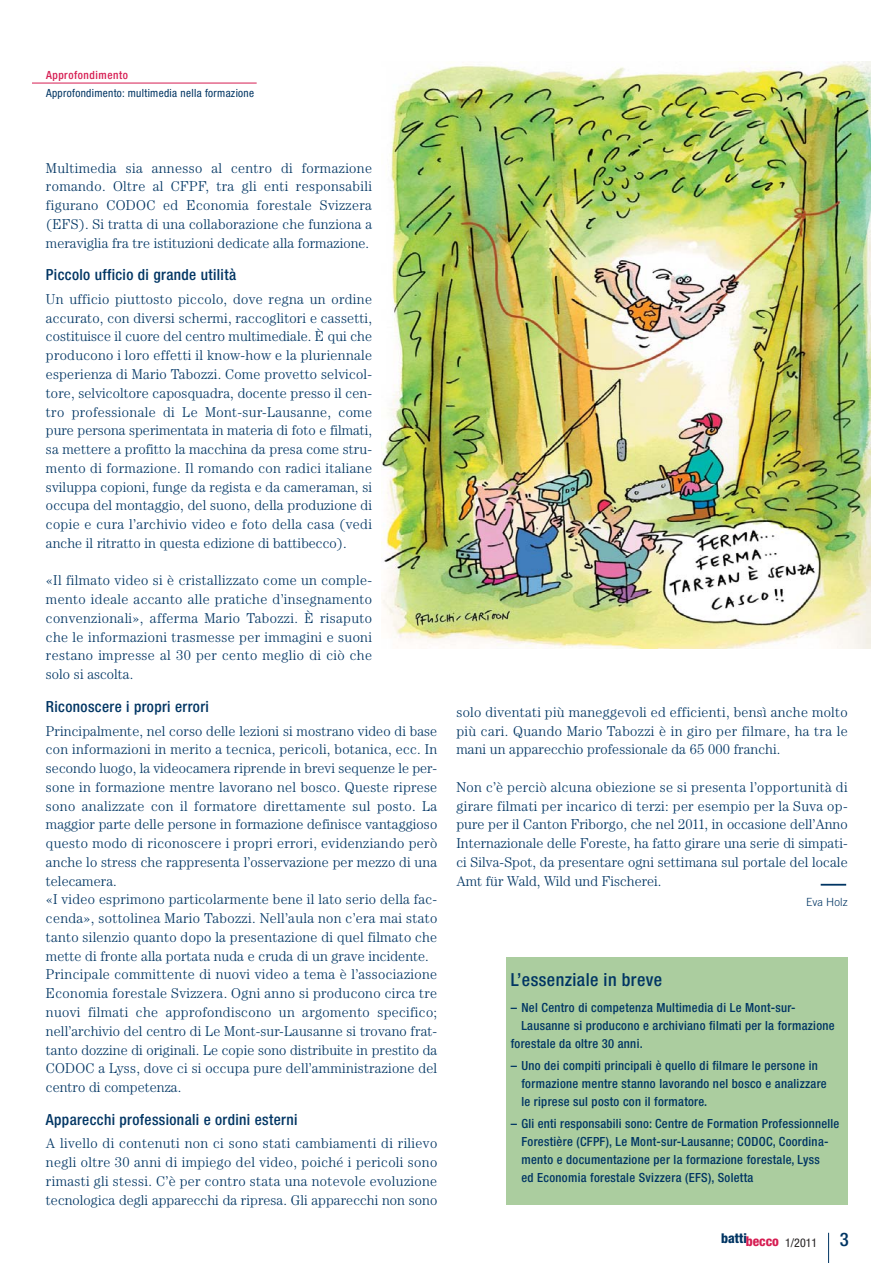
<style>
.page{position:relative;width:888px;height:1263px;background:#fff}
.page>*{position:absolute;margin:0;border:0;box-sizing:border-box;transform-origin:0 0}
.t1{font:500 condensed 18.75px "Helvetica Neue";color:#003563}
.t2{font:500 condensed 18px "Helvetica Neue";letter-spacing:.025em;color:#003563}
.t3{font:500 condensed 15.3px "Helvetica Neue";letter-spacing:.025em;color:#003563}
.t4{font:300 14.25px/18.8px "Century";letter-spacing:.01em;color:#003563;text-align:justify}
.t5{font:800 condensed 13.5px "Helvetica Neue";color:#003563}
.t6{font:500 condensed 12.6px/18px "Helvetica Neue";letter-spacing:.025em;color:#003563}
.t7{font:condensed 12px "Helvetica Neue";color:#231f20}
.t8{font:condensed 11.25px "Helvetica Neue";letter-spacing:.03em;color:#003563}
.t9{font:500 condensed 11.25px "Helvetica Neue";letter-spacing:.05em;color:#d61e53}
.t10{font:300 11.25px "Trade Gothic";letter-spacing:.005em;color:#003563}
.s1{color:#d61e53}
</style>
<div class="page">
<hr style="left:828px;top:1232px;width:1px;height:30px;background:#003563">
<hr style="left:32px;top:83px;width:225px;height:1px;background:#d61e53">
<div style="left:506px;top:957px;width:341px;height:247px;background:#abcd9f"></div>
<img style="left:381px;top:61px;width:489px;height:587px">
<hr style="left:820px;top:883px;width:26px;height:2px;background:#003563">
<p class="t9" style="left:46px;top:70px;width:83px">Approfondimento</p>
<p class="t8" style="left:46px;top:88px;width:210px">Approfondimento: multimedia nella formazione</p>
<p class="t4" style="left:46px;top:159px;width:328px">Multimedia sia annesso al centro di formazione romando. Oltre al CFPF, tra gli enti responsabili figurano CODOC ed Economia forestale Svizzera (EFS). Si tratta di una collaborazione che funziona a meraviglia fra tre istituzioni dedicate alla formazione.</p>
<p class="t3" style="left:46px;top:269px;width:192px">Piccolo ufficio di grande utilità</p>
<p class="t4" style="left:46px;top:291px;width:328px">Un ufficio piuttosto piccolo, dove regna un ordine accurato, con diversi schermi, raccoglitori e cassetti, costituisce il cuore del centro multimediale. È qui che producono i loro effetti il know-how e la pluriennale esperienza di Mario Tabozzi. Come provetto selvicol&shy;tore, selvicoltore caposquadra, docente presso il cen&shy;tro professionale di Le Mont-sur-Lausanne, come pure persona sperimentata in materia di foto e filmati, sa mettere a profitto la macchina da presa come stru&shy;mento di formazione. Il romando con radici italiane sviluppa copioni, funge da regista e da cameraman, si occupa del montaggio, del suono, della produzione di copie e cura l’archivio video e foto della casa (vedi anche il ritratto in questa edizione di battibecco).</p>
<p class="t4" style="left:46px;top:572px;width:328px">«Il filmato video si è cristallizzato come un comple&shy;mento ideale accanto alle pratiche d’insegnamento convenzionali», afferma Mario Tabozzi. È risaputo che le informazioni trasmesse per immagini e suoni restano impresse al 30 per cento meglio di ciò che solo si ascolta.</p>
<p class="t3" style="left:46px;top:700px;width:164px">Riconoscere i propri errori</p>
<p class="t4" style="left:46px;top:722px;width:393px;text-align:left">Principalmente, nel corso delle lezioni si mostrano video di base con informazioni in merito a tecnica, pericoli, botanica, ecc. In secondo luogo, la videocamera riprende in brevi sequenze le per&shy;sone in formazione mentre lavorano nel bosco. Queste riprese sono analizzate con il formatore direttamente sul posto. La maggior parte delle persone in formazione definisce vantaggioso questo modo di riconoscere i propri errori, evidenziando però anche lo stress che rappresenta l’osservazione per mezzo di una telecamera.<br>«I video esprimono particolarmente bene il lato serio della fac&shy;cenda», sottolinea Mario Tabozzi. Nell’aula non c’era mai stato tanto silenzio quanto dopo la presentazione di quel filmato che mette di fronte alla portata nuda e cruda di un grave incidente.<br>Principale committente di nuovi video a tema è l’associazione Economia forestale Svizzera. Ogni anno si producono circa tre nuovi filmati che approfondiscono un argomento specifico; nell’archivio del centro di Le Mont-sur-Lausanne si trovano frat&shy;tanto dozzine di originali. Le copie sono distribuite in prestito da CODOC a Lyss, dove ci si occupa pure dell’amministrazione del centro di competenza.</p>
<p class="t3" style="left:46px;top:1113px;width:253px">Apparecchi professionali e ordini esterni</p>
<p class="t4" style="left:46px;top:1134px;width:393px">A livello di contenuti non ci sono stati cambiamenti di rilievo negli oltre 30 anni di impiego del video, poiché i pericoli sono rimasti gli stessi. C’è per contro stata una notevole evoluzione tecnologica degli apparecchi da ripresa. Gli apparecchi non sono</p>
<p class="t4" style="left:456px;top:703px;width:393px">solo diventati più maneggevoli ed efficienti, bensì anche molto più cari. Quando Mario Tabozzi è in giro per filmare, ha tra le mani un apparecchio professionale da 65 000 franchi.</p>
<p class="t4" style="left:456px;top:778px;width:393px">Non c’è perciò alcuna obiezione se si presenta l’opportunità di girare filmati per incarico di terzi: per esempio per la Suva op&shy;pure per il Canton Friborgo, che nel 2011, in occasione dell’Anno Internazionale delle Foreste, ha fatto girare una serie di simpati&shy;ci Silva-Spot, da presentare ogni settimana sul portale del locale Amt für Wald, Wild und Fischerei.</p>
<p class="t10" style="left:806px;top:897px;width:43px">Eva Holz</p>
<p class="t2" style="left:511px;top:972px;width:153px">L’essenziale in breve</p>
<p class="t6" style="left:511px;top:998px;width:286px">– Nel Centro di competenza Multimedia di Le Mont-sur-</p>
<p class="t6" style="left:521px;top:1016px;width:315px">Lausanne si producono e archiviano filmati per la formazione</p>
<p class="t6" style="left:511px;top:1034px;width:133px">forestale da oltre 30 anni.</p>
<p class="t6" style="left:521px;top:1057px;width:307px;text-indent:-11px">– Uno dei compiti principali è quello di filmare le persone in formazione mentre stanno lavorando nel bosco e analizzare le riprese sul posto con il formatore.</p>
<p class="t6" style="left:521px;top:1115px;width:319px;text-indent:-11px">– Gli enti responsabili sono: Centre de Formation Professionnelle Forestière (CFPF), Le Mont-sur-Lausanne; CODOC, Coordina&shy;mento e documentazione per la formazione forestale, Lyss<br>ed Economia forestale Svizzera (EFS), Soletta</p>
<p class="t5" style="left:721px;top:1232px;width:59px">batti<span class="s1">becco</span></p>
<p class="t7" style="left:785px;top:1237px;width:34px">1/2011</p>
<h1 class="t1" style="left:840px;top:1232px;width:10px">3</h1>
</div>
